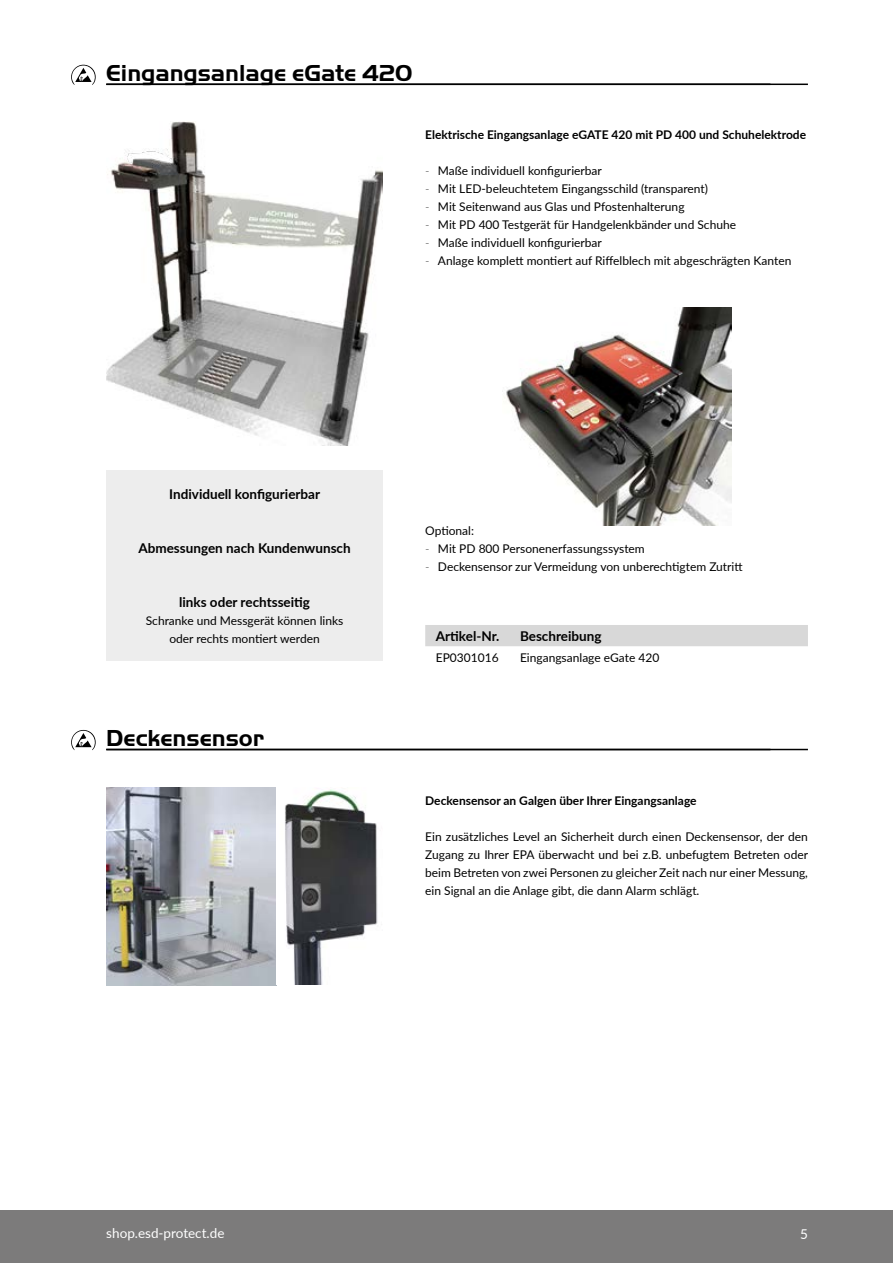
<style>
.page{position:relative;width:893px;height:1263px;background:#fff}
.page>*{position:absolute;margin:0;border:0;box-sizing:border-box;transform-origin:0 0}
.t1{font:700 24px "Handel Got D";color:#000}
.t2{font:700 13.5px "Lato";color:#000}
.t3{font:13.5px "Lato";color:#fff}
.t4{font:12px/18px "Lato";color:#000;text-align:center}
.t5{font:700 12px "Lato";color:#000}
.s1{font-weight:300}
</style>
<div class="page">
<div style="left:0;top:1210px;width:893px;height:53px;background:#7c7b7b"></div>
<div style="left:106px;top:470px;width:277px;height:191px;background:#ededed"></div>
<div style="left:425px;top:625px;width:383px;height:21px;background:#d8d8d8"></div>
<img style="left:502px;top:307px;width:229px;height:218px">
<img style="left:106px;top:121px;width:277px;height:324px">
<hr style="left:106px;top:84px;width:702px;height:1px;background:#000">
<svg style="left:71px;top:65px;width:25px;height:20px"></svg>
<img style="left:106px;top:787px;width:272px;height:198px">
<hr style="left:106px;top:749px;width:702px;height:1px;background:#000">
<svg style="left:71px;top:730px;width:25px;height:20px"></svg>
<h1 class="t1" style="left:106px;top:59px;width:308px">Eingangsanlage eGate 420</h1>
<p class="t5" style="left:425px;top:126px;width:382px">Elektrische Eingangsanlage eGATE 420 mit PD 400 und Schuhelektrode</p>
<p class="t4" style="left:425px;top:161px;width:178px"><span class="s1">-</span> Maße individuell konfigurierbar</p>
<p class="t4" style="left:425px;top:179px;width:284px"><span class="s1">-</span> Mit LED-beleuchtetem Eingangsschild (transparent)</p>
<p class="t4" style="left:425px;top:197px;width:261px"><span class="s1">-</span> Mit Seitenwand aus Glas und Pfostenhalterung</p>
<p class="t4" style="left:425px;top:215px;width:312px"><span class="s1">-</span> Mit PD 400 Testgerät für Handgelenkbänder und Schuhe</p>
<p class="t4" style="left:425px;top:233px;width:178px"><span class="s1">-</span> Maße individuell konfigurierbar</p>
<p class="t4" style="left:425px;top:251px;width:368px"><span class="s1">-</span> Anlage komplett montiert auf Riffelblech mit abgeschrägten Kanten</p>
<p class="t2" style="left:169px;top:484px;width:152px">Individuell konfigurierbar</p>
<p class="t2" style="left:138px;top:538px;width:214px">Abmessungen nach Kundenwunsch</p>
<p class="t2" style="left:179px;top:592px;width:132px">links oder rechtsseitig</p>
<p class="t4" style="left:146px;top:611px;width:199px">Schranke und Messgerät können links oder rechts montiert werden</p>
<h1 class="t1" style="left:106px;top:724px;width:159px">Deckensensor</h1>
<p class="t4" style="left:425px;top:521px;width:50px">Optional:</p>
<p class="t4" style="left:425px;top:539px;width:221px"><span class="s1">-</span> Mit PD 800 Personenerfassungssystem</p>
<p class="t4" style="left:425px;top:557px;width:319px"><span class="s1">-</span> Deckensensor zur Vermeidung von unberechtigtem Zutritt</p>
<p class="t2" style="left:436px;top:626px;width:65px">Artikel-Nr.</p>
<p class="t2" style="left:520px;top:626px;width:83px">Beschreibung</p>
<p class="t4" style="left:436px;top:648px;width:64px">EP0301016</p>
<p class="t4" style="left:520px;top:648px;width:141px">Eingangsanlage eGate 420</p>
<p class="t5" style="left:425px;top:792px;width:273px">Deckensensor an Galgen über Ihrer Eingangsanlage</p>
<p class="t4" style="left:425px;top:827px;width:384px;text-align:justify">Ein zusätzliches Level an Sicherheit durch einen Deckensensor, der den Zugang zu Ihrer EPA überwacht und bei z.B. unbefugtem Betreten oder beim Betreten von zwei Personen zu gleicher Zeit nach nur einer Messung, ein Signal an die Anlage gibt, die dann Alarm schlägt.</p>
<p class="t3" style="left:106px;top:1224px;width:120px">shop.esd-protect.de</p>
<p class="t3" style="left:800px;top:1224px;width:9px">5</p>
</div>
